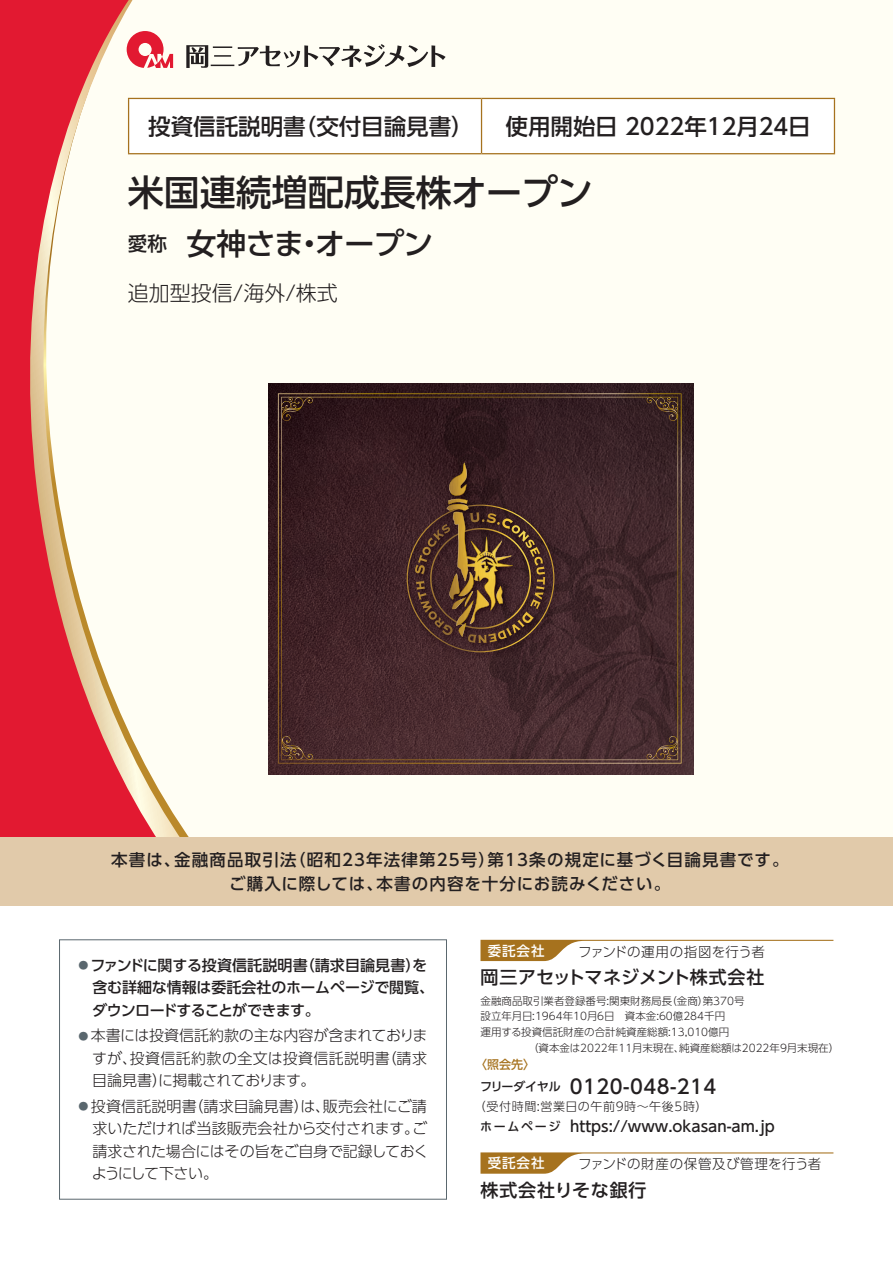
<style>
.page{position:relative;width:893px;height:1263px;background:#fffef4}
.page>*{position:absolute;margin:0;border:0;box-sizing:border-box;transform-origin:0 0}
.B-ファンド名{font:500 36px "UD Shin Go Pro";color:#231f20}
.B-愛称_v2{font:500 30px "UD Shin Go Pro";letter-spacing:-.02em;color:#231f20}
.textbase{font:500 22.5px "UD Shin Go Pro";color:#231f20}
.textbase-2{font:300 21px "UD Shin Go Pro";color:#231f20}
.textbase-3{font:500 19.5px "UD Shin Go Pro";letter-spacing:.025em;color:#231f20}
.textbase-4{font:500 18px "UD Shin Go Pro";letter-spacing:.01em;color:#231f20}
.textbase-5{font:500 18px "UD Shin Go Pro";letter-spacing:.03em;color:#231f20}
.textbase-6{font:500 16.5px "UD Shin Go Pro";letter-spacing:.07em;color:#231f20}
.textbase-7{font:500 16.5px "UD Shin Go Pro";letter-spacing:.05em;color:#231f20}
.textbase-8{font:300 15px/22.5px "UD Shin Go Pro";letter-spacing:-.01em;color:#231f20;text-align:justify}
.textbase-9{font:500 15px/22.5px "UD Shin Go Pro";letter-spacing:-.01em;color:#231f20}
.textbase-10{font:300 13.5px "UD Shin Go Pro";letter-spacing:.02em;color:#231f20}
.textbase-11{font:500 13.5px "UD Shin Go Pro";letter-spacing:.07em;color:#fff}
.textbase-12{font:300 12px "UD Shin Go Pro";letter-spacing:.05em;color:#231f20}
.textbase-13{font:500 12px "UD Shin Go Pro";color:#a6721e}
.textbase-14{font:300 10.5px "UD Shin Go Pro";color:#231f20}
.s1{font-size:19.5px}
.s2{font-size:10.05px;color:#5a676e}
.s3{font-size:12px}
</style>
<div class="page">
<div style="left:0;top:906px;width:893px;height:357px;background:#fff"></div>
<svg style="left:0;top:0;width:208px;height:838px"></svg>
<svg style="left:127px;top:31px;width:46px;height:37px"></svg>
<svg style="left:186px;top:44px;width:260px;height:24px"></svg>
<div style="left:0;top:838px;width:893px;height:68px;background:#e1caaa"></div>
<div style="left:59px;top:939px;width:388px;height:260px;border:1px solid #5a676e"></div>
<svg style="left:480px;top:940px;width:353px;height:21px"></svg>
<svg style="left:480px;top:1152px;width:353px;height:22px"></svg>
<div style="left:129px;top:99px;width:705px;height:54px;background:#fff"></div>
<hr style="left:128px;top:98px;width:353px;height:1px;background:#a6721e">
<hr style="left:128px;top:99px;width:1px;height:54px;background:#a6721e">
<hr style="left:481px;top:98px;width:354px;height:1px;background:#a6721e">
<hr style="left:481px;top:99px;width:1px;height:54px;background:#a6721e">
<hr style="left:834px;top:99px;width:1px;height:54px;background:#a6721e">
<hr style="left:128px;top:153px;width:353px;height:1px;background:#a6721e">
<hr style="left:481px;top:153px;width:354px;height:1px;background:#a6721e">
<img style="left:268px;top:383px;width:425px;height:391px">
<svg style="left:278px;top:393px;width:403px;height:370px;background:#54382b"></svg>
<svg style="left:281px;top:397px;width:397px;height:363px;background:#432828"></svg>
<p class="textbase" style="left:148px;top:108px;width:327px">投資信託説明書（交付目論見書）</p>
<p class="textbase" style="left:505px;top:108px;width:307px">使用開始日 2022年12月24日</p>
<p class="B-ファンド名" style="left:128px;top:163px;width:466px">米国連続増配成長株オープン</p>
<p class="B-愛称_v2" style="left:128px;top:219px;width:307px"><span class="s1">愛称　</span>女神さま・オープン</p>
<p class="textbase-2" style="left:128px;top:276px;width:211px">追加型投信/海外/株式</p>
<p class="textbase-6" style="left:111px;top:846px;width:679px">本書は、金融商品取引法（昭和23年法律第25号）第13条の規定に基づく目論見書です。</p>
<p class="textbase-7" style="left:229px;top:871px;width:443px">ご購入に際しては、本書の内容を十分にお読みください。</p>
<p class="textbase-9" style="left:92px;top:953px;width:343px;text-indent:-14px"><span class="s2">●</span> ファンドに関する投資信託説明書（請求目論見書）を含む詳細な情報は委託会社のホームページで閲覧、ダウンロードすることができます。</p>
<p class="textbase-8" style="left:92px;top:1024px;width:337px;text-indent:-14px"><span class="s2">●</span> 本書には投資信託約款の主な内容が含まれておりますが、投資信託約款の全文は投資信託説明書（請求目論見書）に掲載されております。</p>
<p class="textbase-8" style="left:92px;top:1094px;width:338px;text-indent:-13px"><span class="s2">●</span> 投資信託説明書（請求目論見書）は、販売会社にご請求いただければ当該販売会社から交付されます。ご請求された場合にはその旨をご自身で記録しておくようにして下さい。</p>
<p class="textbase-11" style="left:488px;top:939px;width:58px">委託会社</p>
<p class="textbase-10" style="left:578px;top:940px;width:188px">ファンドの運用の指図を行う者</p>
<p class="textbase-4" style="left:480px;top:963px;width:285px">岡三アセットマネジメント株式会社</p>
<p class="textbase-14" style="left:480px;top:992px;width:265px">金融商品取引業者登録番号:関東財務局長（金商）第370号</p>
<p class="textbase-14" style="left:480px;top:1008px;width:246px">設立年月日:1964年10月6日　資本金:60億284千円</p>
<p class="textbase-14" style="left:480px;top:1023px;width:250px">運用する投資信託財産の合計純資産総額:13,010億円</p>
<p class="textbase-14" style="left:528px;top:1039px;width:313px">（資本金は2022年11月末現在、純資産総額は2022年9月末現在）</p>
<p class="textbase-13" style="left:475px;top:1055px;width:61px">〈照会先〉</p>
<p class="textbase-3" style="left:480px;top:1071px;width:238px"><span class="s3">フリーダイヤル</span> 0120-048-214</p>
<p class="textbase-12" style="left:474px;top:1097px;width:235px">（受付時間:営業日の午前9時～午後5時）</p>
<p class="textbase-9" style="left:480px;top:1115px;width:296px"><span class="s3">ホームページ</span> https://www.okasan-am.jp</p>
<p class="textbase-11" style="left:488px;top:1152px;width:58px">受託会社</p>
<p class="textbase-10" style="left:578px;top:1153px;width:245px">ファンドの財産の保管及び管理を行う者</p>
<p class="textbase-5" style="left:480px;top:1175px;width:168px">株式会社りそな銀行</p>
</div>
